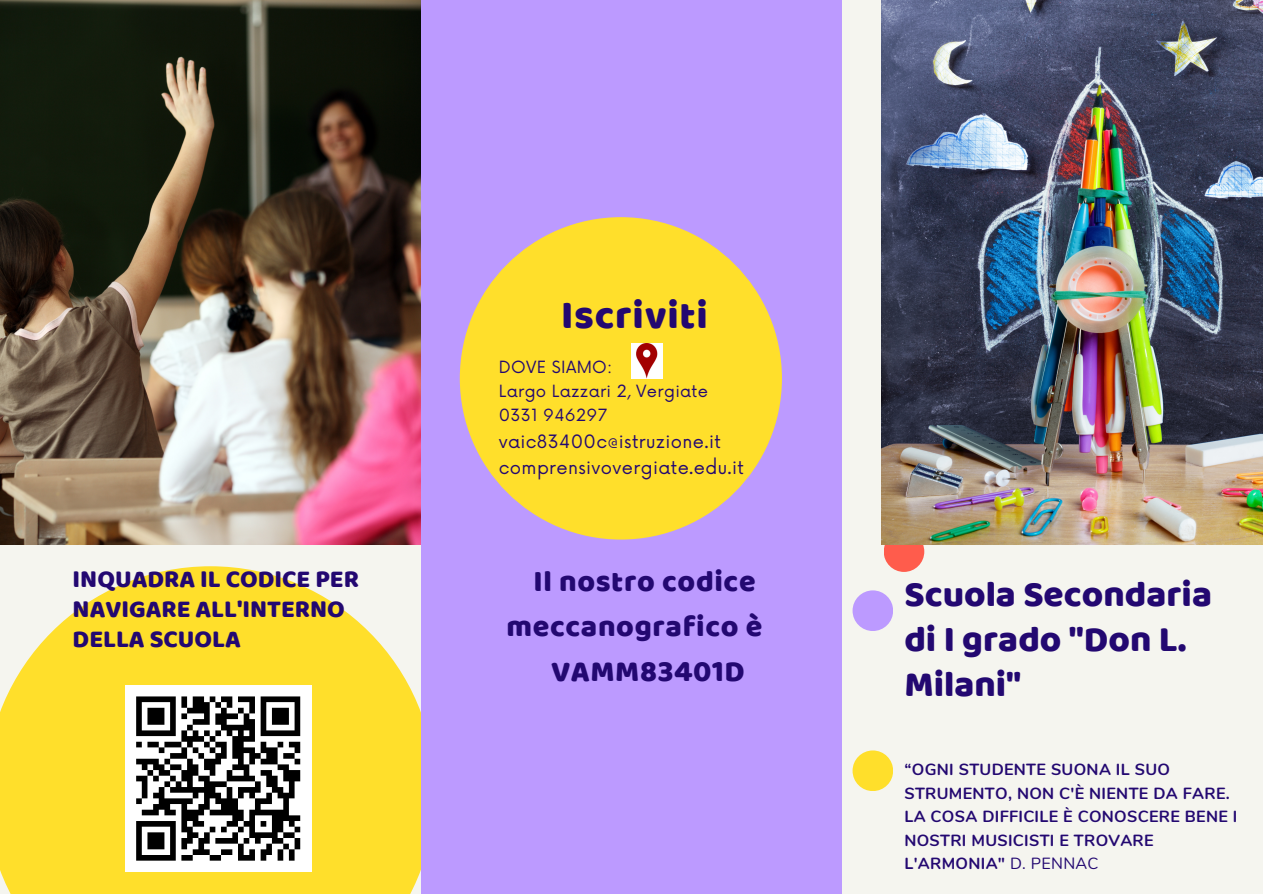
<style>
.page{position:relative;width:1263px;height:894px;background:#fff}
.page>*{position:absolute;margin:0;border:0;box-sizing:border-box;transform-origin:0 0}
.t1{font:40.2px "Baloo";letter-spacing:.02em;color:#230871}
.t2{font:36.75px/44.5px "Baloo";color:#230871}
.t3{font:30.3px "Baloo";letter-spacing:.02em;color:#230871}
.t4{font:25.2px/30.3px "Baloo";color:#230871}
.t5{font:18px/26.5px "Now";letter-spacing:.02em;color:#230871}
.t6{font:16.35px/24.2px "Now";letter-spacing:.02em;color:#230871}
.t7{font:700 16.2px/23.5px "Nunito";letter-spacing:.02em;color:#230871}
.s1{font-weight:400}
</style>
<div class="page">
<div style="left:0;top:0;width:1263px;height:893px;background:#f5f5ef"></div>
<svg style="left:0;top:566px;width:421px;height:327px;fill:#ffdf2b"></svg>
<div style="left:421px;top:0;width:420px;height:893px;background:#bc9aff"></div>
<div style="left:460px;top:217px;width:322px;height:322px;background:#ffdf2b;border-radius:50%"></div>
<div style="left:884px;top:531px;width:40px;height:40px;background:#ff5c4c;border-radius:50%"></div>
<div style="left:852px;top:590px;width:41px;height:41px;background:#bc9aff;border-radius:50%"></div>
<div style="left:852px;top:750px;width:41px;height:40px;background:#ffdf2b;border-radius:50%"></div>
<img style="left:881px;top:0;width:382px;height:544px">
<img style="left:0;top:0;width:421px;height:544px">
<img style="left:631px;top:343px;width:32px;height:35px">
<div style="left:125px;top:685px;width:187px;height:186px;background:#fff"></div>
<svg style="left:136px;top:696px;width:165px;height:165px"></svg>
<h1 class="t1" style="left:561px;top:290px;width:148px">Iscriviti</h1>
<p class="t6" style="left:499px;top:355px;width:211px">DOVE SIAMO:<br>Largo Lazzari 2, Vergiate<br>0331 946297</p>
<p class="t5" style="left:499px;top:428px;width:247px">vaic83400c@istruzione.it comprensivovergiate.edu.it</p>
<h3 class="t4" style="left:73px;top:562px;width:288px">INQUADRA IL CODICE PER<br>NAVIGARE ALL'INTERNO<br>DELLA SCUOLA</h3>
<h3 class="t3" style="left:533px;top:562px;width:224px">Il nostro codice</h3>
<h3 class="t3" style="left:506px;top:607px;width:258px">meccanografico è</h3>
<h3 class="t3" style="left:551px;top:652px;width:195px">VAMM83401D</h3>
<h2 class="t2" style="left:904px;top:571px;width:309px">Scuola Secondaria di I grado "Don L.<br>Milani"</h2>
<p class="t7" style="left:904px;top:757px;width:334px">“OGNI STUDENTE SUONA IL SUO<br>STRUMENTO, NON C'È NIENTE DA FARE.<br>LA COSA DIFFICILE È CONOSCERE BENE I<br>NOSTRI MUSICISTI E TROVARE<br>L'ARMONIA" <span class="s1">D. PENNAC</span></p>
</div>
